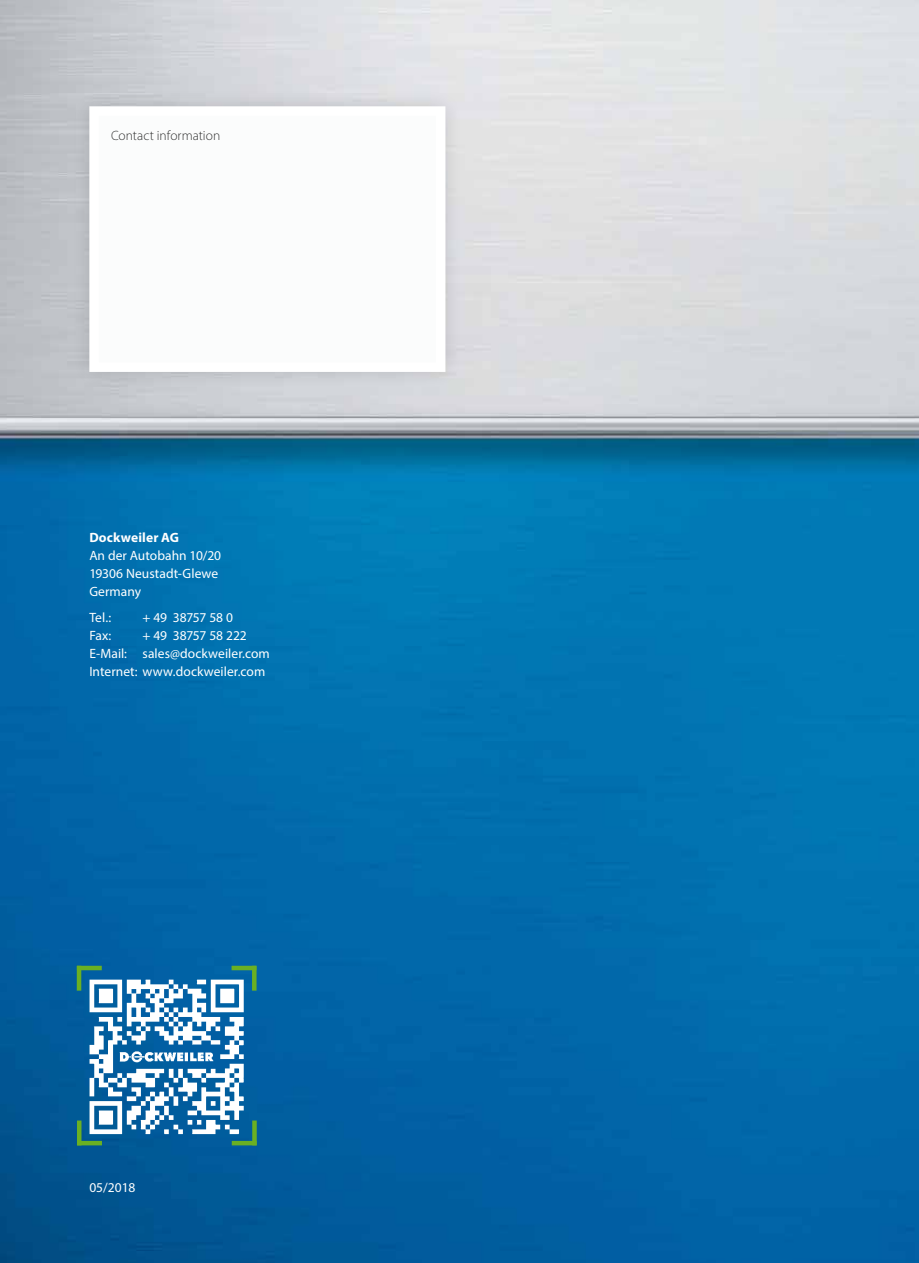
<style>
.page{position:relative;width:919px;height:1263px;background:#fff}
.page>*{position:absolute;margin:0;border:0;box-sizing:border-box;transform-origin:0 0}
.t1{font:13.5px/18px "Myriad Pro";color:#fff}
.t2{font:300 13.5px "Myriad Pro";color:#000}
.t3{font:700 13.5px "Myriad Pro";letter-spacing:.01em;color:#fff}
</style>
<div class="page">
<img style="left:0;top:0;width:918px;height:1263px">
<div style="left:72px;top:89px;width:390px;height:300px;background:#000;opacity:.15"></div>
<div style="left:90px;top:106px;width:355px;height:265px;background:#fbfcfc"></div>
<img style="left:89px;top:978px;width:156px;height:156px">
<hr style="left:77px;top:966px;width:4px;height:25px;background:#6ab023">
<hr style="left:77px;top:966px;width:25px;height:4px;background:#6ab023">
<hr style="left:252px;top:966px;width:4px;height:25px;background:#6ab023">
<hr style="left:231px;top:966px;width:25px;height:4px;background:#6ab023">
<hr style="left:77px;top:1120px;width:4px;height:25px;background:#6ab023">
<hr style="left:77px;top:1141px;width:25px;height:4px;background:#6ab023">
<div style="left:252px;top:1120px;width:5px;height:25px;background:#6ab023"></div>
<hr style="left:232px;top:1141px;width:24px;height:4px;background:#6ab023">
<p class="t2" style="left:111px;top:128px;width:111px">Contact information</p>
<p class="t3" style="left:89px;top:532px;width:91px">Dockweiler AG</p>
<p class="t1" style="left:89px;top:546px;width:133px">An der Autobahn 10/20<br>19306 Neustadt-Glewe<br>Germany</p>
<p class="t1" style="left:89px;top:609px;width:23px">Tel.:</p>
<p class="t1" style="left:142px;top:609px;width:92px">+ 49 38757 58 0</p>
<p class="t1" style="left:89px;top:627px;width:24px">Fax:</p>
<p class="t1" style="left:89px;top:627px;width:182px;text-indent:53px">+ 49 38757 58 222<br>E-Mail: sales@dockweiler.com<br>Internet: www.dockweiler.com</p>
<p class="t1" style="left:89px;top:1179px;width:48px">05/2018</p>
</div>
